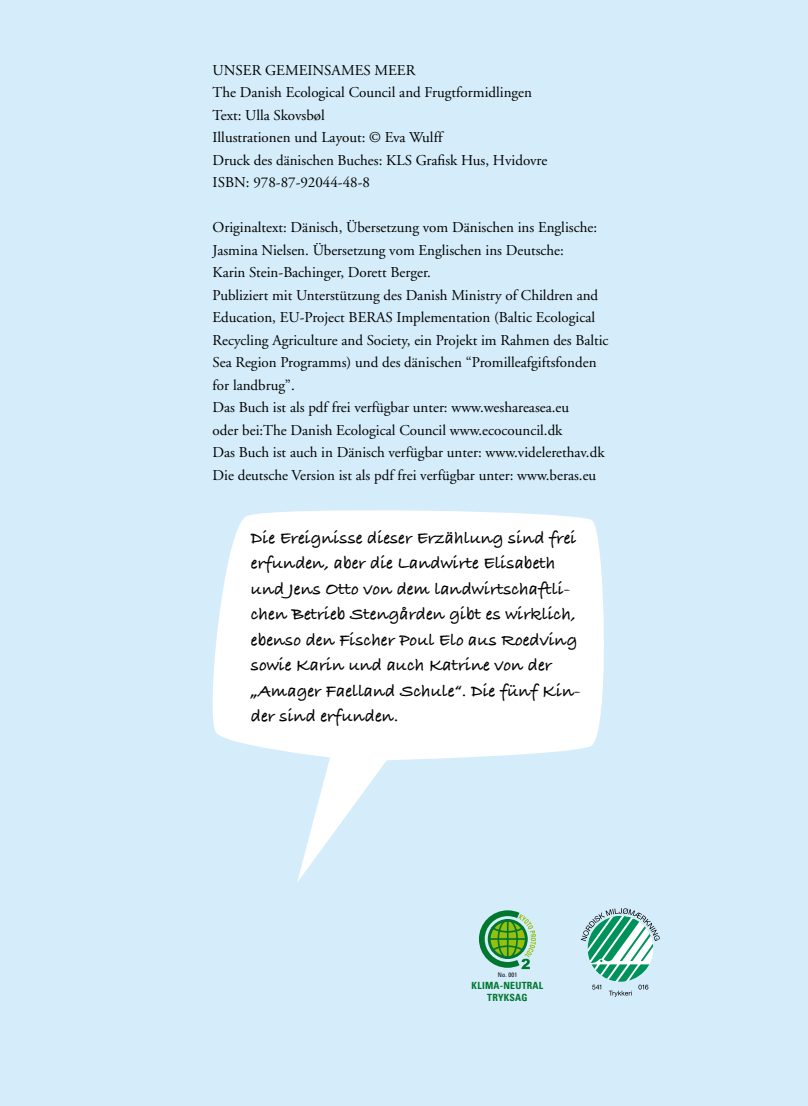
<style>
.page{position:relative;width:808px;height:1106px;background:#d5edfa}
.page>*{position:absolute;margin:0;border:0;box-sizing:border-box;transform-origin:0 0}
.t1{font:18px/25.5px "Bradley Hand ITCTT Bold";color:#000}
.t2{font:15px/22.5px "Adobe Garamond";color:#000}
.t3{font:700 condensed 9.9px/11.9px "Univers";letter-spacing:.025em;color:#00772f;text-align:center}
.t4{font:condensed 6.3px "Univers";color:#000}
</style>
<div class="page">
<svg style="left:212px;top:510px;width:392px;height:372px;fill:#fff"></svg>
<svg style="left:479px;top:910px;width:57px;height:59px"></svg>
<svg style="left:581px;top:908px;width:79px;height:89px"></svg>
<p class="t2" style="left:213px;top:59px;width:336px;text-indent:95px">INSAMES MEER<br>The Danish Ecological Council and Frugtformidlingen Text: Ulla Skovsbøl<br>Illustrationen und Layout: © Eva Wulff<br>Druck des dänischen Buches: KLS Grafisk Hus, Hvidovre ISBN: 978-87-92044-48-8</p>
<p class="t2" style="left:213px;top:217px;width:397px">Originaltext: Dänisch, Übersetzung vom Dänischen ins Englische:<br>Jasmina Nielsen. Übersetzung vom Englischen ins Deutsche:<br>Karin Stein-Bachinger, Dorett Berger.<br>Publiziert mit Unterstützung des Danish Ministry of Children and Education, EU-Project BERAS Implementation (Baltic Ecological Recycling Agriculture and Society, ein Projekt im Rahmen des Baltic Sea Region Programms) und des dänischen “Promilleafgiftsfonden for landbrug”.<br>Das Buch ist als pdf frei verfügbar unter: www.weshareasea.eu<br>oder bei:The Danish Ecological Council www.ecocouncil.dk<br>Das Buch ist auch in Dänisch verfügbar unter: www.videlerethav.dk Die deutsche Version ist als pdf frei verfügbar unter: www.beras.eu</p>
<p class="t2" style="left:213px;top:59px;width:64px">UNSER GEME</p>
<p class="t1" style="left:251px;top:526px;width:331px">Die Ereignisse dieser Erzählung sind frei erfunden, aber die Landwirte Elisabeth und Jens Otto von dem landwirtschaftli&shy;chen Betrieb Stengården gibt es wirklich, ebenso den Fischer Poul Elo aus Roedving sowie Karin und auch Katrine von der „Amager Faelland Schule“. Die fünf Kin&shy;der sind erfunden.</p>
<p class="t4" style="left:498px;top:970px;width:21px">No. 001</p>
<p class="t3" style="left:472px;top:979px;width:73px">KLIMA-NEUTRAL<br>TRYKSAG</p>
</div>
